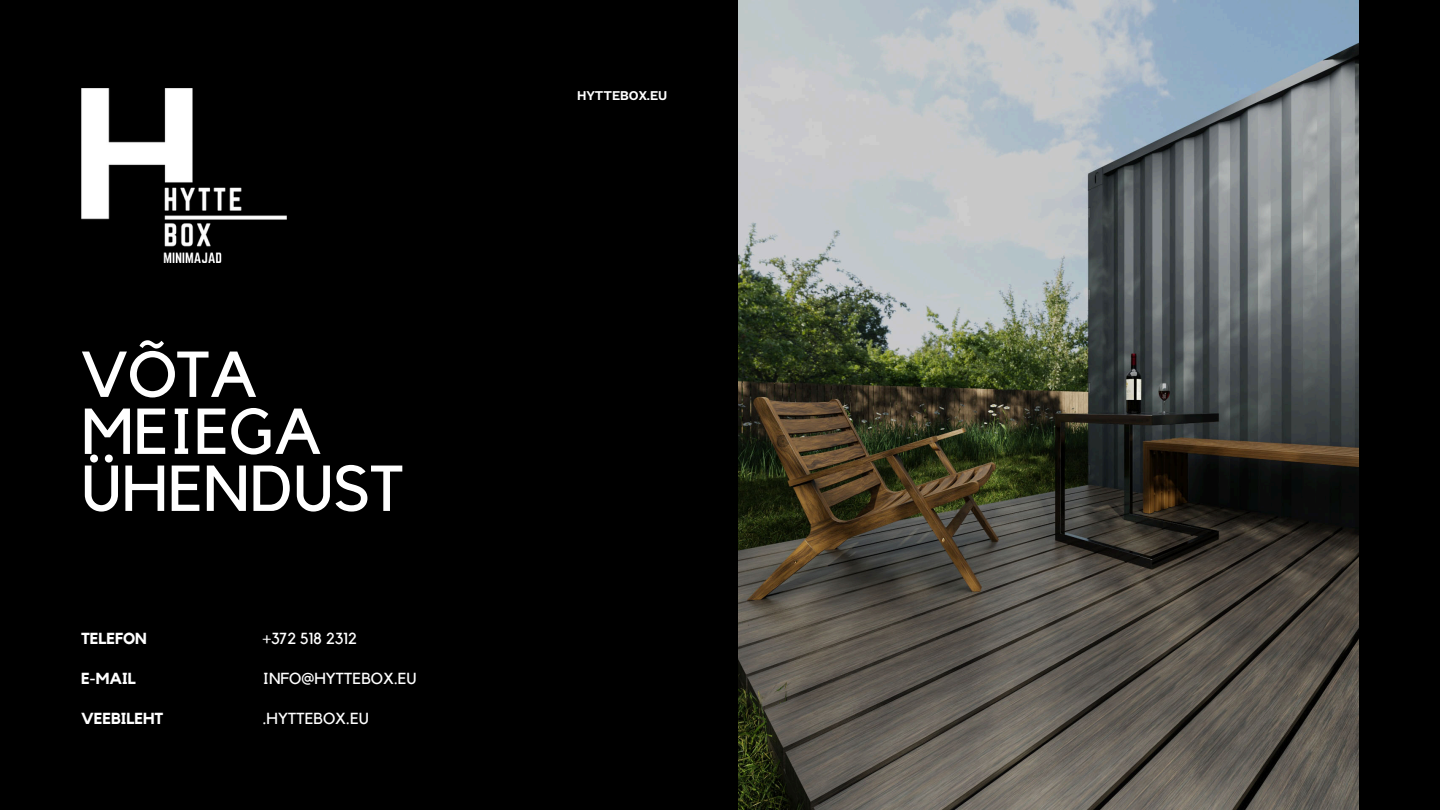
<style>
.page{position:relative;width:1440px;height:810px;background:#000}
.page>*{position:absolute;margin:0;border:0;box-sizing:border-box;transform-origin:0 0}
.t1{font:64px/57px "Kollektif";color:#fff}
.t2{font:16px "Kollektif";color:#fff}
.t3{font:700 16px "Kollektif";color:#fff}
.t4{font:700 11.9px "Touvlo";color:#fff}
</style>
<div class="page">
<img style="left:739px;top:0;width:620px;height:809px">
<img style="left:82px;top:89px;width:204px;height:174px">
<p class="t1" style="left:81px;top:349px;width:325px">VÕTA<br>MEIEGA<br>ÜHENDUST</p>
<h1 class="t3" style="left:81px;top:631px;width:67px">TELEFON</h1>
<h1 class="t3" style="left:81px;top:671px;width:56px">E-MAIL</h1>
<h1 class="t3" style="left:81px;top:711px;width:84px">VEEBILEHT</h1>
<h2 class="t2" style="left:263px;top:631px;width:96px">+372 518 2312</h2>
<h2 class="t2" style="left:263px;top:671px;width:155px">INFO@HYTTEBOX.EU</h2>
<h2 class="t2" style="left:263px;top:711px;width:108px">.HYTTEBOX.EU</h2>
<h3 class="t4" style="left:577px;top:87px;width:92px">HYTTEBOX.EU</h3>
</div>
